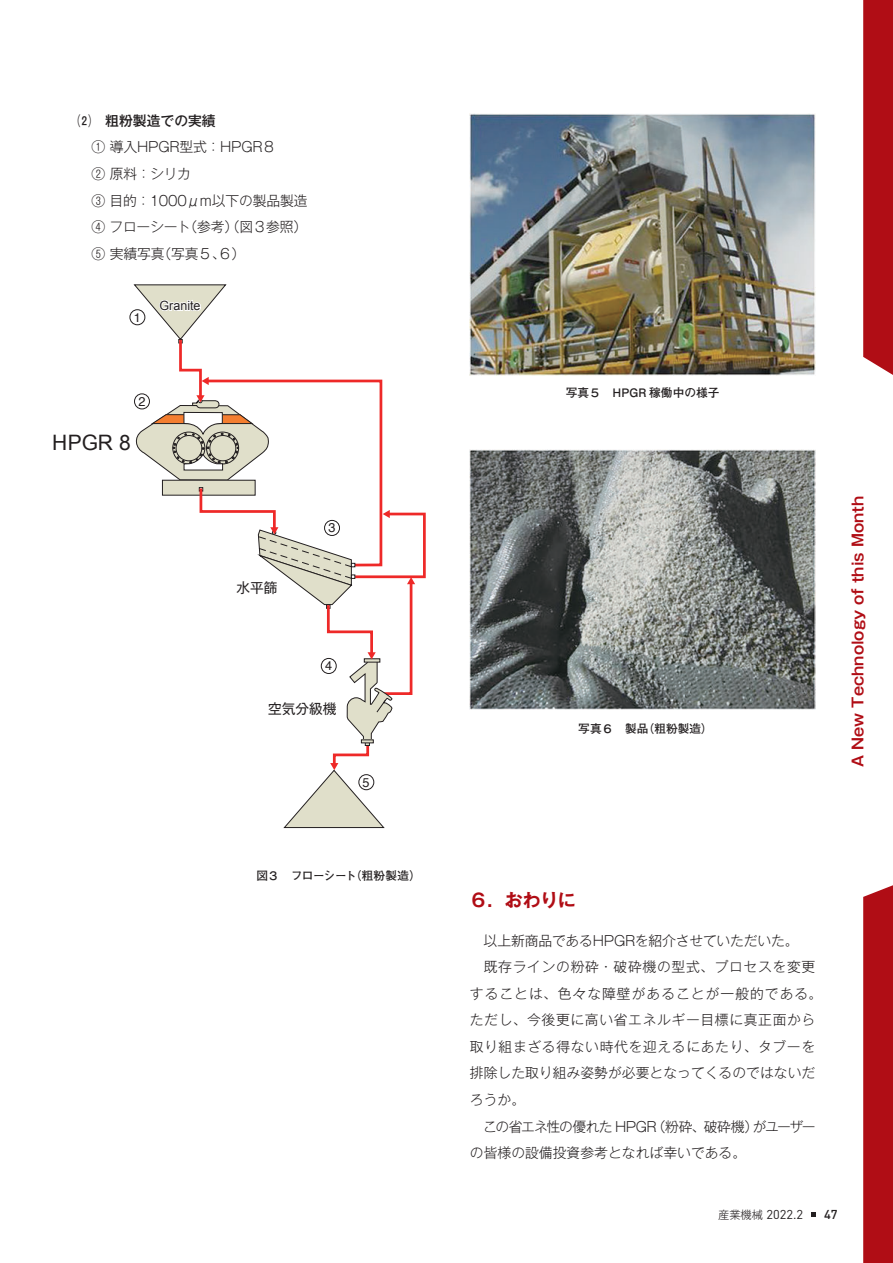
<style>
.page{position:relative;width:893px;height:1263px;background:#fff}
.page>*{position:absolute;margin:0;border:0;box-sizing:border-box;transform-origin:0 0}
.t1{font:21.3px "Arial";color:#231f20}
.新技術_小見出し{font:700 18px "Gothic MB101 Pro De";color:#b00d15}
.t2{font:700 14.85px "Gothic MB101 Pro De";color:#b00d15}
.新技術_本文13Q25H{font:300 13.8px/26.5px "Gothic MB101 Pro";letter-spacing:.045em;color:#231f20}
.新技術_本文13Q25H-2{font:300 13.8px/26.5px "Gothic MB101 Pro";color:#231f20}
._1字下げ{font:300 13.8px "Gothic MB101 Pro";letter-spacing:-.01em;color:#231f20}
.新技術_太字見出し{font:500 13.8px "Gothic MB101 Pro";color:#231f20}
.t3{font:13.8px "Gothic MB101 Pro";color:#231f20}
.t4{font:12.75px "DIN Pro";color:#231f20}
.t5{font:12.75px "Arial";color:#231f20}
.t6{font:12.75px "Helvetica";color:#231f20}
.t7{font:500 12.75px "DIN Pro";color:#231f20}
.写真キャプション{font:700 11.7px "Futo Go B101 Pro";color:#231f20}
.写真キャプション-2{font:700 11.7px "Futo Go B101 Pro";letter-spacing:-.05em;color:#231f20}
.s1{font-family:"Gothic MB101 Pro";font-weight:300;font-size:11.1px}
</style>
<div class="page">
<svg style="left:812px;top:1212px;width:4px;height:4px"></svg>
<div style="left:130px;top:309px;width:15px;height:16px;border:1px solid #231f20;border-radius:50%"></div>
<svg style="left:133px;top:284px;width:293px;height:544px"></svg>
<img style="left:470px;top:114px;width:345px;height:262px">
<img style="left:470px;top:450px;width:345px;height:259px">
<svg style="left:863px;top:885px;width:30px;height:378px;background:#b2141c"></svg>
<svg style="left:863px;top:0;width:30px;height:375px;background:#b3161e"></svg>
<p class="新技術_太字見出し" style="left:78px;top:109px;width:140px">⑵　粗粉製造での実績</p>
<p class="_1字下げ" style="left:91px;top:136px;width:186px">① 導入HPGR型式：HPGR８</p>
<p class="_1字下げ" style="left:91px;top:162px;width:101px">② 原料：シリカ</p>
<p class="_1字下げ" style="left:91px;top:189px;width:218px">③ 目的：1000μm以下の製品製造</p>
<p class="_1字下げ" style="left:91px;top:215px;width:218px">④ フローシート（参考）（図３参照）</p>
<p class="_1字下げ" style="left:91px;top:242px;width:156px">⑤ 実績写真（写真５、６）</p>
<p class="t6" style="left:134px;top:308px;width:9px">1</p>
<p class="t5" style="left:159px;top:297px;width:43px">Granite</p>
<p class="t6" style="left:138px;top:391px;width:9px">2</p>
<p class="t1" style="left:52px;top:428px;width:80px">HPGR 8</p>
<p class="t3" style="left:236px;top:576px;width:42px">水平篩</p>
<p class="t6" style="left:328px;top:518px;width:9px">3</p>
<p class="t6" style="left:325px;top:656px;width:9px">4</p>
<p class="t3" style="left:268px;top:697px;width:70px">空気分級機</p>
<p class="t6" style="left:363px;top:772px;width:9px">5</p>
<p class="写真キャプション-2" style="left:257px;top:866px;width:166px">図３　フローシート（粗粉製造）</p>
<p class="写真キャプション" style="left:566px;top:383px;width:155px">写真５　HPGR 稼働中の様子</p>
<p class="写真キャプション" style="left:578px;top:719px;width:136px">写真６　製品（粗粉製造）</p>
<p class="t2" style="left:846px;top:767px;width:272px;rotate:-90deg">A New Technology of this Month</p>
<p class="新技術_小見出し" style="left:470px;top:885px;width:108px">６．おわりに</p>
<p class="新技術_本文13Q25H-2" style="left:484px;top:925px;width:316px">以上新商品であるHPGRを紹介させていただいた。</p>
<p class="新技術_本文13Q25H" style="left:470px;top:952px;width:354px;text-indent:14px">既存ラインの粉砕・破砕機の型式、プロセスを変更することは、色々な障壁があることが一般的である。ただし、今後更に高い省エネルギー目標に真正面から取り組まざる得ない時代を迎えるにあたり、タブーを排除した取り組み姿勢が必要となってくるのではないだろうか。</p>
<p class="新技術_本文13Q25H-2" style="left:470px;top:1111px;width:347px;text-indent:13px">この省エネ性の優れた HPGR（粉砕、破砕機）がユーザーの皆様の設備投資参考となれば幸いである。</p>
<p class="t4" style="left:718px;top:1205px;width:86px"><span class="s1">産業機械</span> 2022.2</p>
<p class="t7" style="left:824px;top:1205px;width:15px">47</p>
</div>
